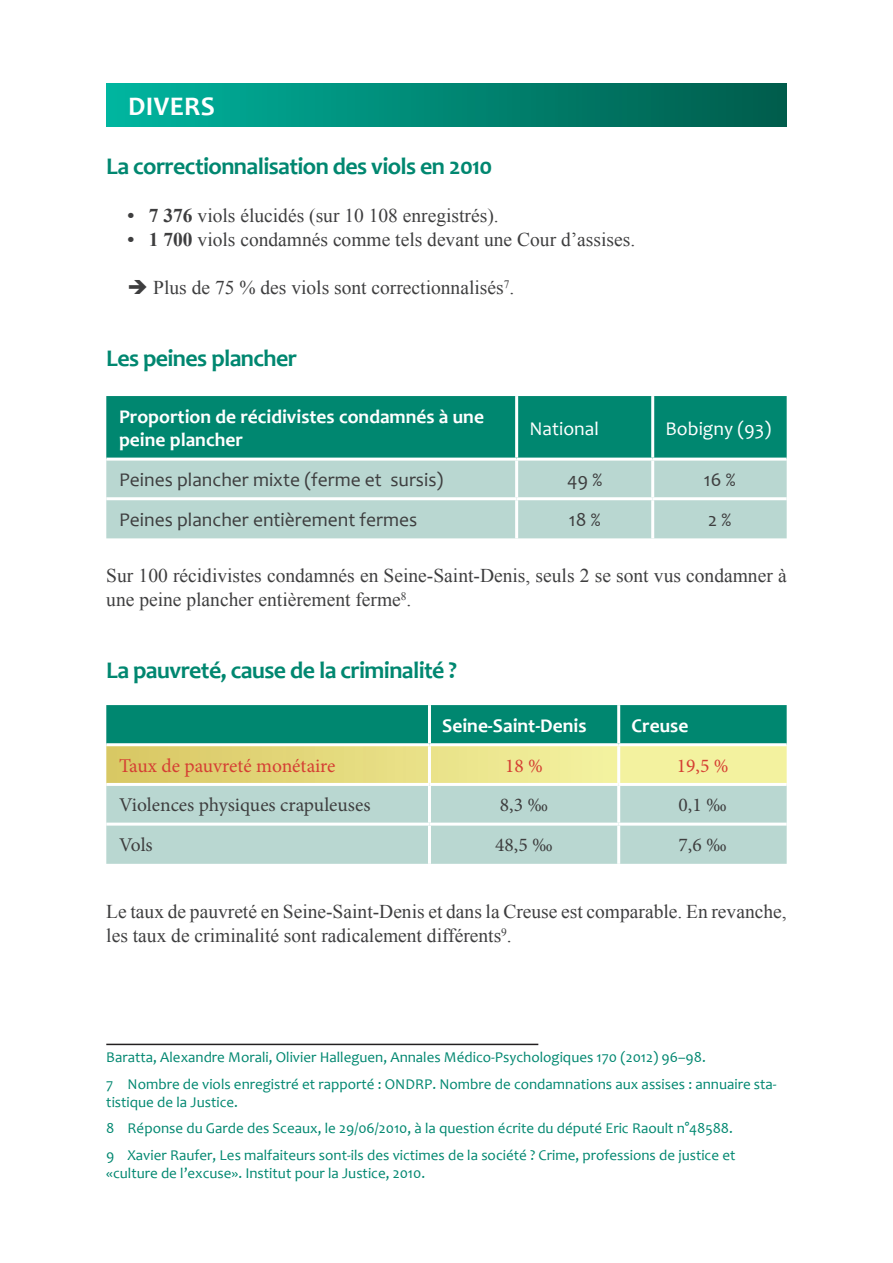
<style>
.page{position:relative;width:893px;height:1263px;background:#fff}
.page>*{position:absolute;margin:0;border:0;box-sizing:border-box;transform-origin:0 0}
.t1{font:700 27px "Candara";color:#fff}
.t2{font:700 24px "Candara";letter-spacing:-.025em;color:#008770}
.t3{font:19.5px/24px "Times New Roman";color:#3e3e3f}
.t4{font:19.5px "Candara";color:#3e3e3f}
.t5{font:700 19.5px/23.4px "Candara";color:#fff}
.t6{font:19.5px "Minion Pro";color:#3e3e3f}
.t7{font:19.5px "Minion Pro";letter-spacing:-.005em;color:#d53f33}
.t8{font:19.5px "Candara";color:#fff}
.t9{font:15px/26.5px "Candara";color:#008770}
.s1{font-weight:700}
</style>
<div class="page">
<div style="left:106px;top:83px;width:681px;height:43px;background:linear-gradient(to right,#00b49f,#005b4a)"></div>
<div style="left:106px;top:396px;width:681px;height:62px;background:#008770"></div>
<div style="left:106px;top:461px;width:681px;height:77px;background:#b9d7d1"></div>
<hr style="left:515px;top:396px;width:3px;height:62px;background:#fff">
<hr style="left:651px;top:396px;width:3px;height:62px;background:#fff">
<hr style="left:515px;top:461px;width:3px;height:36px;background:#fff">
<hr style="left:651px;top:461px;width:3px;height:36px;background:#fff">
<hr style="left:106px;top:497px;width:411px;height:3px;background:#fff">
<hr style="left:517px;top:497px;width:136px;height:3px;background:#fff">
<hr style="left:515px;top:500px;width:3px;height:38px;background:#fff">
<hr style="left:653px;top:497px;width:134px;height:3px;background:#fff">
<hr style="left:651px;top:500px;width:3px;height:38px;background:#fff">
<svg style="left:106px;top:705px;width:681px;height:78px;background:#73b47c"></svg>
<div style="left:106px;top:786px;width:681px;height:78px;background:#b9d7d1"></div>
<hr style="left:428px;top:705px;width:3px;height:38px;background:#fff">
<hr style="left:617px;top:705px;width:3px;height:38px;background:#fff">
<hr style="left:106px;top:743px;width:323px;height:3px;background:#fff">
<hr style="left:429px;top:743px;width:190px;height:3px;background:#fff">
<hr style="left:428px;top:746px;width:3px;height:37px;background:#fff">
<hr style="left:619px;top:743px;width:168px;height:3px;background:#fff">
<hr style="left:617px;top:746px;width:3px;height:37px;background:#fff">
<hr style="left:428px;top:786px;width:3px;height:37px;background:#fff">
<hr style="left:617px;top:786px;width:3px;height:37px;background:#fff">
<hr style="left:106px;top:823px;width:323px;height:3px;background:#fff">
<hr style="left:429px;top:823px;width:190px;height:3px;background:#fff">
<hr style="left:428px;top:826px;width:3px;height:38px;background:#fff">
<hr style="left:619px;top:823px;width:168px;height:3px;background:#fff">
<hr style="left:617px;top:826px;width:3px;height:38px;background:#fff">
<hr style="left:106px;top:1044px;width:432px;height:1px;background:#231f20">
<h1 class="t1" style="left:128px;top:89px;width:88px">Divers</h1>
<h2 class="t2" style="left:106px;top:152px;width:388px">La correctionnalisation des viols en 2010</h2>
<h3 class="t3" style="left:128px;top:203px;width:373px"><span class="s1">• 7 376</span> viols élucidés (sur 10 108 enregistrés).</h3>
<h3 class="t3" style="left:128px;top:227px;width:509px"><span class="s1">• 1 700</span> viols condamnés comme tels devant une Cour d’assises.</h3>
<h3 class="t3" style="left:128px;top:275px;width:388px">➔ Plus de 75 % des viols sont correctionnalisés<sup>7</sup>.</h3>
<h2 class="t2" style="left:106px;top:344px;width:192px">Les peines plancher</h2>
<h3 class="t5" style="left:119px;top:405px;width:366px">Proportion de récidivistes condamnés à une peine plancher</h3>
<h3 class="t8" style="left:529px;top:416px;width:71px">National</h3>
<h3 class="t8" style="left:665px;top:416px;width:107px">Bobigny (93)</h3>
<h3 class="t4" style="left:119px;top:468px;width:326px">Peines plancher mixte (ferme et sursis)</h3>
<h3 class="t4" style="left:567px;top:468px;width:37px">49 %</h3>
<h3 class="t4" style="left:704px;top:468px;width:33px">16 %</h3>
<h3 class="t4" style="left:119px;top:507px;width:300px">Peines plancher entièrement fermes</h3>
<h3 class="t4" style="left:569px;top:507px;width:33px">18 %</h3>
<h3 class="t4" style="left:708px;top:507px;width:25px">2 %</h3>
<h3 class="t3" style="left:106px;top:563px;width:682px">Sur 100 récidivistes condamnés en Seine-Saint-Denis, seuls 2 se sont vus condamner à une peine plancher entièrement ferme<sup>8</sup>.</h3>
<h2 class="t2" style="left:106px;top:656px;width:352px">La pauvreté, cause de la criminalité ?</h2>
<h3 class="t5" style="left:442px;top:714px;width:146px">Seine-Saint-Denis</h3>
<h3 class="t5" style="left:631px;top:714px;width:58px">Creuse</h3>
<h3 class="t7" style="left:119px;top:752px;width:218px">Taux de pauvreté monétaire</h3>
<h3 class="t7" style="left:505px;top:752px;width:39px">18 %</h3>
<h3 class="t7" style="left:677px;top:752px;width:53px">19,5 %</h3>
<h3 class="t6" style="left:119px;top:792px;width:253px">Violences physiques crapuleuses</h3>
<h3 class="t6" style="left:500px;top:792px;width:50px">8,3 ‰</h3>
<h3 class="t6" style="left:678px;top:792px;width:50px">0,1 ‰</h3>
<h3 class="t6" style="left:119px;top:832px;width:35px">Vols</h3>
<h3 class="t6" style="left:495px;top:832px;width:59px">48,5 ‰</h3>
<h3 class="t6" style="left:678px;top:832px;width:50px">7,6 ‰</h3>
<h3 class="t3" style="left:106px;top:899px;width:682px">Le taux de pauvreté en Seine-Saint-Denis et dans la Creuse est comparable. En revanche, les taux de criminalité sont radicalement différents<sup>9</sup>.</h3>
<p class="t9" style="left:106px;top:1044px;width:672px">Baratta, Alexandre Morali, Olivier Halleguen, Annales Médico-Psychologiques 170 (2012) 96–98.<br>7 Nombre de viols enregistré et rapporté : ONDRP. Nombre de condamnations aux assises : annuaire sta-</p>
<p class="t9" style="left:106px;top:1089px;width:631px">tistique de la Justice.<br>8 Réponse du Garde des Sceaux, le 29/06/2010, à la question écrite du député Eric Raoult n°48588.<br>9 Xavier Raufer, Les malfaiteurs sont-ils des victimes de la société ? Crime, professions de justice et</p>
<p class="t9" style="left:106px;top:1160px;width:320px">«culture de l’excuse». Institut pour la Justice, 2010.</p>
</div>
